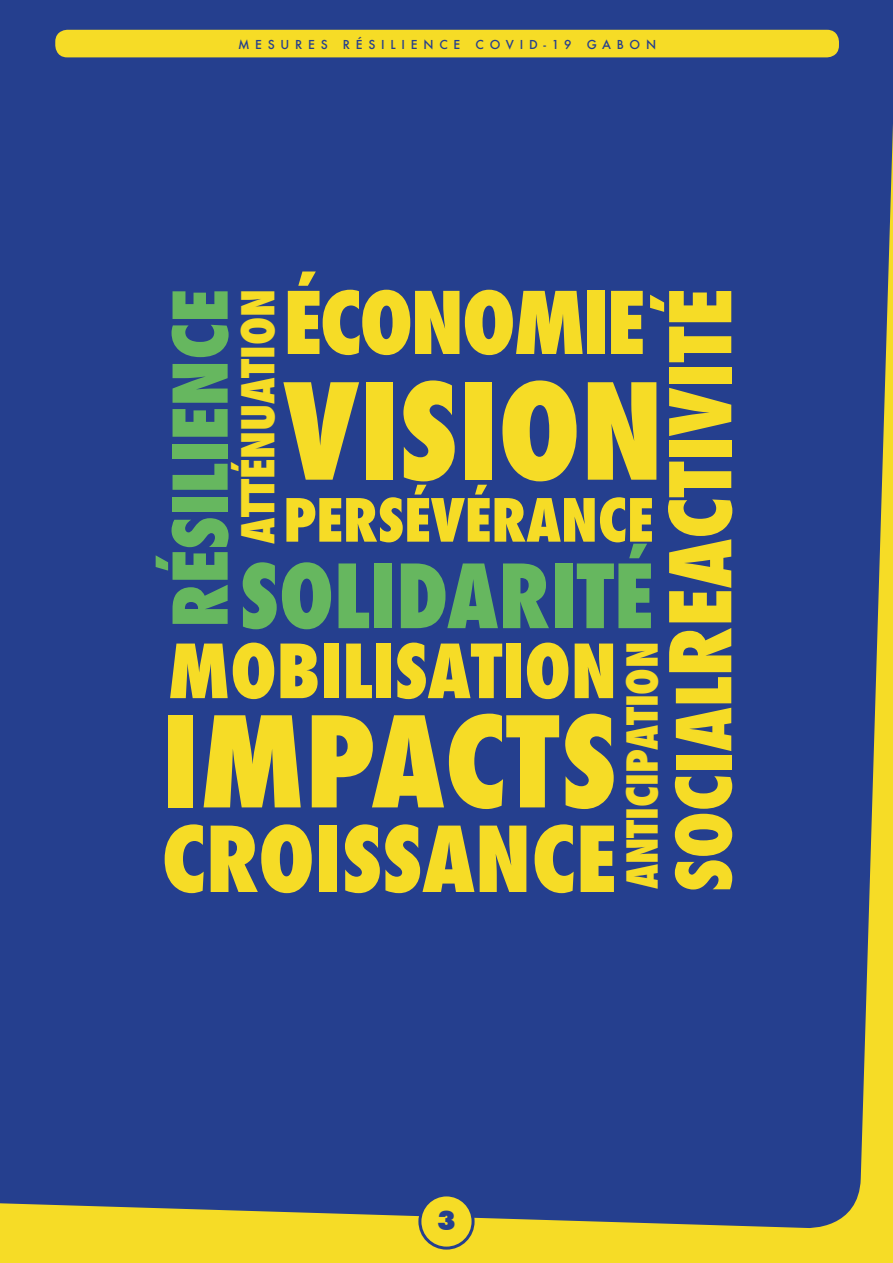
<style>
.page{position:relative;width:893px;height:1263px;background:#f6dc26}
.page>*{position:absolute;margin:0;border:0;box-sizing:border-box;transform-origin:0 0}
.t1{font:800 condensed 129.3px "Futura";color:#f6dc26}
.t2{font:800 condensed 122.25px "Futura";color:#f6dc26}
.t3{font:800 condensed 88.05px "Futura";color:#f6dc26}
.t4{font:800 condensed 85.8px "Futura";color:#66b75f}
.t5{font:800 condensed 83.7px "Futura";letter-spacing:-.03em;color:#f6dc26}
.t6{font:800 condensed 82.5px "Futura";color:#f6dc26}
.t7{font:800 condensed 73.5px "Futura";color:#f6dc26}
.t8{font:800 condensed 73.05px "Futura";color:#66b75f}
.t9{font:800 condensed 72.45px "Futura";color:#f6dc26}
.t10{font:800 condensed 57.9px "Futura";color:#f6dc26}
.t11{font:800 condensed 43.95px "Futura";color:#f6dc26}
.t12{font:800 condensed 41.55px "Futura";color:#f6dc26}
.t13{font:900 27px "Futura BT";color:#253f8e}
.t14{font:500 12px "Futura";letter-spacing:.48em;color:#253f8e}
</style>
<div class="page">
<div style="left:0;top:0;width:893px;height:1228px;background:#253f8e"></div>
<div style="left:420px;top:1195px;width:53px;height:53px;background:#f6dc26;border-radius:50%"></div>
<div style="left:418px;top:1193px;width:57px;height:56px;border:3px solid #253f8e;border-radius:50%"></div>
<div style="left:55px;top:30px;width:784px;height:27px;background:#f6dc26;border-radius:12px"></div>
<p class="t14" style="left:238px;top:36px;width:91px">MESURES</p>
<p class="t14" style="left:343px;top:36px;width:119px">RÉSILIENCE</p>
<p class="t14" style="left:476px;top:36px;width:97px">COVID-19</p>
<p class="t14" style="left:587px;top:36px;width:71px">GABON</p>
<h3 class="t5" style="left:283px;top:266px;width:364px">ÉCONOMIE</h3>
<h3 class="t6" style="left:644px;top:676px;width:390px;rotate:-90deg">REACTIVITÉ</h3>
<h3 class="t8" style="left:151px;top:628px;width:340px;rotate:-90deg">RÉSILIENCE</h3>
<h3 class="t11" style="left:228px;top:544px;width:257px;rotate:-90deg">ATTÉNUATION</h3>
<h1 class="t1" style="left:283px;top:344px;width:381px">VISION</h1>
<h3 class="t10" style="left:283px;top:481px;width:372px">PERSÉVÉRANCE</h3>
<h3 class="t4" style="left:240px;top:538px;width:416px">SOLIDARITÉ</h3>
<h3 class="t9" style="left:168px;top:622px;width:451px">MOBILISATION</h3>
<h3 class="t12" style="left:614px;top:889px;width:249px;rotate:-90deg">ANTICIPATION</h3>
<h3 class="t7" style="left:654px;top:892px;width:217px;rotate:-90deg">SOCIAL</h3>
<h2 class="t2" style="left:162px;top:679px;width:457px">IMPACTS</h2>
<h3 class="t3" style="left:162px;top:799px;width:457px">CROISSANCE</h3>
<h3 class="t13" style="left:437px;top:1204px;width:20px">3</h3>
</div>
